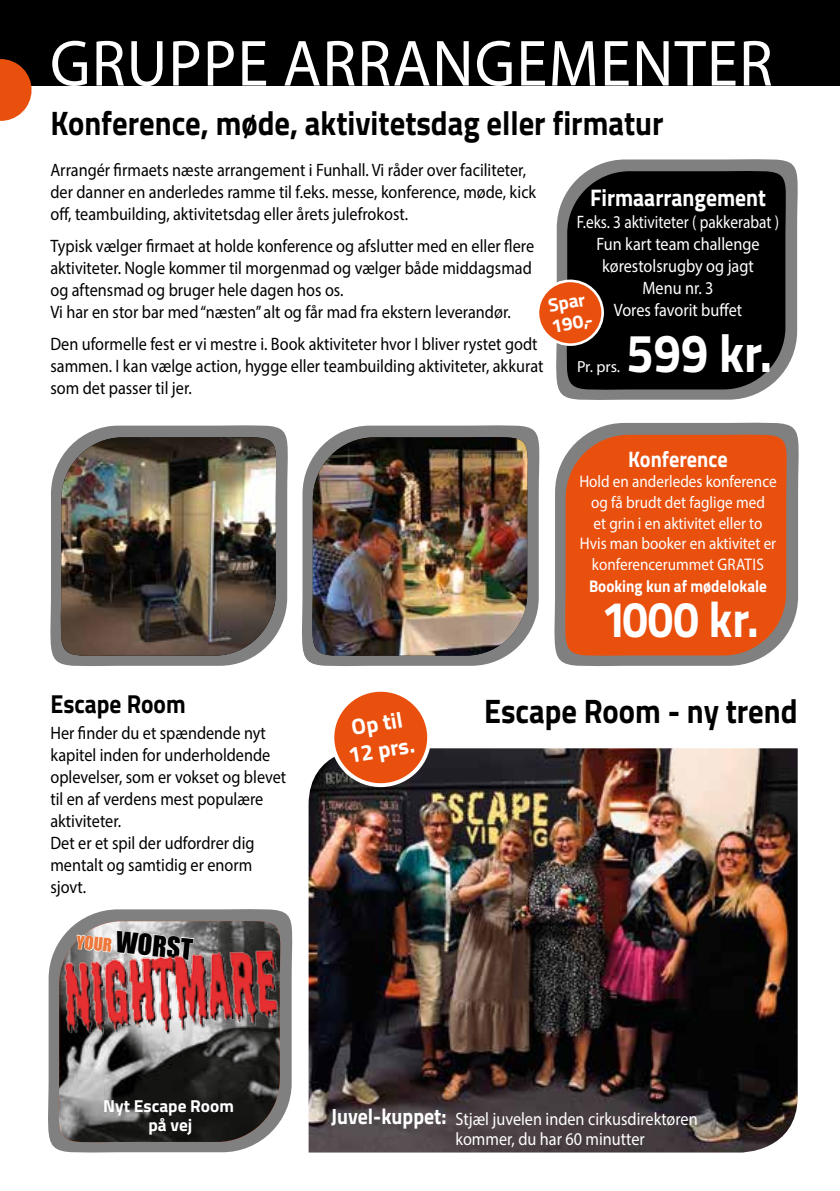
<style>
.page{position:relative;width:840px;height:1191px;background:#fff}
.page>*{position:absolute;margin:0;border:0;box-sizing:border-box;transform-origin:0 0}
.t1{font:65.8px "Myriad Pro";letter-spacing:.02em;color:#fff;scale:.95 1}
.t2{font:700 54px "Titillium";color:#fff;scale:.9 1}
.t3{font:700 50.6px "Titillium";color:#fff;scale:.9 1}
.t4{font:700 34px "Titillium";color:#000;scale:.9 1}
.t5{font:26.6px "Impact";color:#000}
.t6{font:700 26px "Titillium";color:#000;scale:.9 1}
.t7{font:700 24px "Titillium";color:#fff;scale:.9 1}
.t8{font:700 22.4px "Titillium";color:#fff;scale:.9 1}
.t9{font:700 22.2px/27px "Titillium";color:#fff;text-align:center}
.t10{font:700 19px/21px "Titillium";color:#fff}
.t11{font:18px/22px "Myriad Pro";color:#000;scale:.9 1}
.t12{font:18px/22px "Myriad Pro";color:#fff;text-align:center;scale:.85 1}
.t13{font:18px/20px "Myriad Pro";color:#fff;scale:.9 1}
.t14{font:700 17.4px/18.8px "Titillium";color:#fff;text-align:center}
.t15{font:16.8px/20.6px "Myriad Pro";color:#fff;text-align:center;scale:.9 1}
.t16{font:700 16.8px "Titillium";color:#fff;scale:.9 1}
.t17{font:16px "Myriad Pro";color:#fff}
.s1{font-size:17px;color:#ef783b}
.s2{font-family:"Titillium";font-weight:700;font-size:22px}
</style>
<div class="page">
<div style="left:0;top:0;width:839px;height:85px;background:#000"></div>
<svg style="left:0;top:59px;width:36px;height:62px"></svg>
<svg style="left:302px;top:425px;width:238px;height:241px"></svg>
<svg style="left:305px;top:430px;width:232px;height:233px;fill:#808080"></svg>
<img style="left:310px;top:437px;width:219px;height:220px">
<svg style="left:50px;top:425px;width:238px;height:241px;fill:#808080"></svg>
<svg style="left:54px;top:430px;width:231px;height:233px;background:#939393"></svg>
<img style="left:59px;top:437px;width:219px;height:220px">
<svg style="left:556px;top:159px;width:242px;height:241px;fill:#808080"></svg>
<svg style="left:559px;top:164px;width:236px;height:233px;background:#181818"></svg>
<img style="left:308px;top:748px;width:489px;height:404px">
<svg style="left:554px;top:422px;width:245px;height:244px;fill:#858585"></svg>
<svg style="left:558px;top:427px;width:238px;height:236px;background:#dc5a23"></svg>
<svg style="left:48px;top:909px;width:245px;height:244px;fill:#808080"></svg>
<svg style="left:52px;top:914px;width:238px;height:235px;fill:#808080"></svg>
<img style="left:56px;top:921px;width:226px;height:222px">
<svg style="left:76px;top:917px;width:118px;height:26px"></svg>
<svg style="left:539px;top:279px;width:65px;height:68px"></svg>
<svg style="left:331px;top:691px;width:101px;height:98px"></svg>
<img style="left:52px;top:943px;width:241px;height:94px">
<h1 class="t1" style="left:50px;top:23px;width:81px">Grupp</h1>
<h1 class="t1" style="left:237px;top:23px;width:87px">e arra</h1>
<h1 class="t1" style="left:432px;top:23px;width:346px">ngementer</h1>
<h3 class="t4" style="left:50px;top:97px;width:682px">Konference, møde, aktivitetsdag eller firmatur</h3>
<p class="t11" style="left:50px;top:158px;width:541px">Arrangér firmaets næste arrangement i Funhall. Vi råder over faciliteter, der danner en anderledes ramme til f.eks. messe, konference, møde, kick off, teambuilding, aktivitetsdag eller årets julefrokost.</p>
<p class="t11" style="left:50px;top:234px;width:538px">Typisk vælger firmaet at holde konference og afslutter med en eller flere aktiviteter. Nogle kommer til morgenmad og vælger både middagsmad og aftensmad og bruger hele dagen hos os.<br>Vi har en stor bar med “næsten” alt og får mad fra ekstern leverandør.</p>
<p class="t11" style="left:50px;top:332px;width:549px">Den uformelle fest er vi mestre i. Book aktiviteter hvor I bliver rystet godt sammen. I kan vælge action, hygge eller teambuilding aktiviteter, akkurat som det passer til jer.</p>
<h3 class="t7" style="left:589px;top:179px;width:197px">Firmaarrangement</h3>
<p class="t12" style="left:576px;top:210px;width:239px">F.eks. 3 aktiviteter ( pakkerabat )<br>Fun kart team challenge kørestolsrugby og jagt<br>Menu nr. 3<br>Vores favorit buffet</p>
<h2 class="t2" style="left:626px;top:312px;width:163px">599 kr.</h2>
<p class="t10" style="left:545px;top:294px;width:43px;rotate:-10deg">Spar<br>190,-</p>
<p class="t17" style="left:576px;top:356px;width:45px">Pr. prs.</p>
<h3 class="t6" style="left:50px;top:684px;width:152px">Escape Room</h3>
<p class="t11" style="left:50px;top:721px;width:263px">Her finder du et spændende nyt kapitel inden for underholdende oplevelser, som er vokset og blevet til en af verdens mest populære aktiviteter.<br>Det er et spil der udfordrer dig mentalt og samtidig er enorm sjovt.</p>
<h3 class="t5" style="left:78px;top:918px;width:118px;rotate:5deg"><span class="s1">your</span> worst</h3>
<p class="t9" style="left:342px;top:714px;width:68px;rotate:-9deg">Op til<br>12 prs.</p>
<p class="t8" style="left:628px;top:442px;width:112px">Konference</p>
<p class="t15" style="left:579px;top:471px;width:220px">Hold en anderledes konference og få brudt det faglige med<br>et grin i en aktivitet eller to<br>Hvis man booker en aktivitet er konferencerummet gratis</p>
<p class="t16" style="left:588px;top:573px;width:199px">Booking kun af mødelokale</p>
<h3 class="t3" style="left:601px;top:581px;width:176px">1000 kr.</h3>
<h3 class="t4" style="left:484px;top:685px;width:350px">Escape Room - ny trend</h3>
<p class="t14" style="left:103px;top:1095px;width:132px">Nyt Escape Room på vej</p>
<p class="t13" style="left:455px;top:1108px;width:270px;text-indent:-124px"><span class="s2">Juvel-kuppet:</span> Stjæl juvelen inden cirkusdirektøren kommer, du har 60 minutter</p>
</div>
